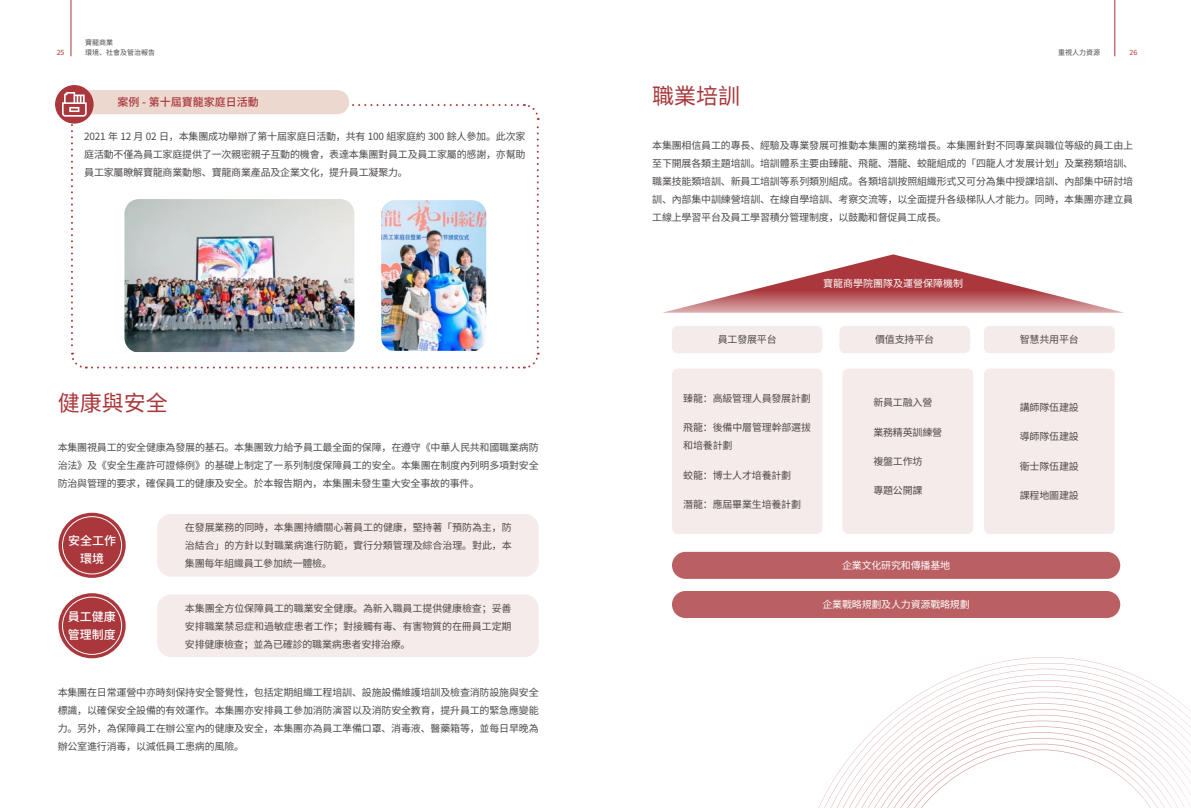
<style>
.page{position:relative;width:1191px;height:808px;background:#fff}
.page>*{position:absolute;margin:0;border:0;box-sizing:border-box;transform-origin:0 0}
.t1{font:22px "Source Han Sans CN";color:#a9373b}
.t2{font:500 12px/18px "Source Han Sans CN";color:#fff;text-align:center}
.t3{font:500 11px "Source Han Sans CN";color:#a9373b}
.t4{font:10px/18px "Source Han Sans CN";letter-spacing:-.02em;color:#4c4948;text-align:justify}
.t5{font:10px "Source Han Sans CN";letter-spacing:-.02em;color:#fff}
.t6{font:10px "Source Han Sans CN";color:#fff}
.t7{font:7px/10px "Source Han Sans CN";color:#4c4948}
.t8{font:7px "Source Han Sans CN";color:#a9373b}
</style>
<div class="page">
<hr style="left:71px;top:0;width:1px;height:56px;background:#a9373b">
<hr style="left:1114px;top:0;width:1px;height:56px;background:#a9373b">
<div style="left:58px;top:513px;width:68px;height:65px;background:#a9373b;border-radius:50%"></div>
<div style="left:58px;top:593px;width:68px;height:65px;background:#a9373b;border-radius:50%"></div>
<svg style="left:663px;top:254px;width:461px;height:59px"></svg>
<div style="left:157px;top:514px;width:382px;height:63px;background:#f6ebeb;border-radius:14px"></div>
<div style="left:672px;top:326px;width:150px;height:27px;background:#f6ebeb;border-radius:6px"></div>
<div style="left:672px;top:369px;width:150px;height:165px;background:#f6ebeb;border-radius:6px"></div>
<div style="left:842px;top:369px;width:131px;height:165px;background:#f6ebeb;border-radius:6px"></div>
<div style="left:984px;top:369px;width:130px;height:165px;background:#f6ebeb;border-radius:6px"></div>
<div style="left:839px;top:326px;width:131px;height:27px;background:#f6ebeb;border-radius:6px"></div>
<div style="left:672px;top:552px;width:448px;height:27px;background:#ba5f62;border-radius:14px"></div>
<div style="left:672px;top:591px;width:448px;height:27px;background:#ba5f62;border-radius:14px"></div>
<div style="left:984px;top:326px;width:130px;height:27px;background:#f6ebeb;border-radius:6px"></div>
<div style="left:157px;top:594px;width:382px;height:63px;background:#f6ebeb;border-radius:14px"></div>
<svg style="left:971px;top:663px;width:150px;height:7px"></svg>
<svg style="left:955px;top:670px;width:181px;height:6px"></svg>
<svg style="left:818px;top:676px;width:332px;height:132px"></svg>
<svg style="left:821px;top:683px;width:340px;height:125px"></svg>
<svg style="left:827px;top:689px;width:345px;height:119px"></svg>
<svg style="left:833px;top:696px;width:347px;height:112px"></svg>
<svg style="left:840px;top:702px;width:351px;height:106px"></svg>
<div style="left:78px;top:90px;width:271px;height:24px;background:#edd8d0;border-radius:12px"></div>
<div style="left:55px;top:85px;width:39px;height:39px;background:#a9373b;border-radius:50%"></div>
<img style="left:62px;top:92px;width:478px;height:277px">
<div style="left:62px;top:516px;width:60px;height:58px;border:1px solid #fff;border-radius:50%"></div>
<div style="left:62px;top:597px;width:60px;height:58px;border:1px solid #fff;border-radius:50%"></div>
<p class="t7" style="left:85px;top:38px;width:72px">寶龍商業<br>環境、社會及管治報告</p>
<p class="t8" style="left:57px;top:49px;width:9px">25</p>
<p class="t7" style="left:1058px;top:48px;width:43px">重視人力資源</p>
<p class="t8" style="left:1129px;top:49px;width:9px">26</p>
<p class="t3" style="left:117px;top:96px;width:143px">案例 - 第十屆寶龍家庭日活動</p>
<p class="t4" style="left:84px;top:128px;width:443px">2021 年 12 月 02 日，本集團成功舉辦了第十屆家庭日活動，共有 100 組家庭約 300 餘人參加。此次家庭活動不僅為員工家庭提供了一次親密親子互動的機會，表達本集團對員工及員工家屬的感謝，亦幫助員工家屬瞭解寶龍商業動態、寶龍商業產品及企業文化，提升員工凝聚力。</p>
<h1 class="t1" style="left:58px;top:391px;width:112px">健康與安全</h1>
<p class="t4" style="left:58px;top:438px;width:482px">本集團視員工的安全健康為發展的基石。本集團致力給予員工最全面的保障，在遵守《中華人民共和國職業病防治法》及《安全生產許可證條例》的基礎上制定了一系列制度保障員工的安全。本集團在制度內列明多項對安全防治與管理的要求，確保員工的健康及安全。於本報告期內，本集團未發生重大安全事故的事件。</p>
<p class="t4" style="left:185px;top:519px;width:328px">在發展業務的同時，本集團持續關心著員工的健康，堅持著「預防為主，防治結合」的方針以對職業病進行防範，實行分類管理及綜合治理。對此，本集團每年組織員工參加統一體檢。</p>
<p class="t4" style="left:185px;top:599px;width:328px">本集團全方位保障員工的職業安全健康。為新入職員工提供健康檢查；妥善安排職業禁忌症和過敏症患者工作；對接觸有毒、有害物質的在冊員工定期安排健康檢查；並為已確診的職業病患者安排治療。</p>
<p class="t4" style="left:58px;top:684px;width:482px">本集團在日常運營中亦時刻保持安全警覺性，包括定期組織工程培訓、設施設備維護培訓及檢查消防設施與安全標識，以確保安全設備的有效運作。本集團亦安排員工參加消防演習以及消防安全教育，提升員工的緊急應變能力。另外，為保障員工在辦公室內的健康及安全，本集團亦為員工準備口罩、消毒液、醫藥箱等，並每日早晚為辦公室進行消毒，以減低員工患病的風險。</p>
<p class="t2" style="left:68px;top:531px;width:49px">安全工作環境</p>
<p class="t2" style="left:68px;top:608px;width:49px;text-align:left">員工健康管理制度</p>
<h1 class="t1" style="left:652px;top:84px;width:89px">職業培訓</h1>
<p class="t4" style="left:652px;top:137px;width:482px">本集團相信員工的專長、經驗及專業發展可推動本集團的業務增長。本集團針對不同專業與職位等級的員工由上至下開展各類主題培訓。培訓體系主要由臻龍、飛龍、潛龍、蛟龍組成的「四龍人才发展计划」及業務類培訓、職業技能類培訓、新員工培訓等系列類別組成。各類培訓按照組織形式又可分為集中授課培訓、內部集中研討培訓、內部集中訓練營培訓、在線自學培訓、考察交流等，以全面提升各级梯队人才能力。同時，本集團亦建立員工線上學習平台及員工學習積分管理制度，以鼓勵和督促員工成長。</p>
<p class="t4" style="left:717px;top:331px;width:60px">員工發展平台</p>
<p class="t6" style="left:823px;top:278px;width:141px">寶龍商學院團隊及運營保障機制</p>
<p class="t4" style="left:875px;top:331px;width:60px">價值支持平台</p>
<p class="t4" style="left:1019px;top:331px;width:60px">智慧共用平台</p>
<p class="t4" style="left:683px;top:390px;width:129px">臻龍：高級管理人員發展計劃</p>
<p class="t4" style="left:683px;top:419px;width:129px">飛龍：後備中層管理幹部選拔和培養計劃</p>
<p class="t4" style="left:683px;top:466px;width:109px">蛟龍：博士人才培養計劃</p>
<p class="t4" style="left:683px;top:496px;width:119px">潛龍：應屆畢業生培養計劃</p>
<p class="t4" style="left:873px;top:394px;width:60px">新員工融入營</p>
<p class="t4" style="left:873px;top:423px;width:70px">業務精英訓練營</p>
<p class="t4" style="left:873px;top:453px;width:51px">複盤工作坊</p>
<p class="t4" style="left:873px;top:482px;width:51px">專題公開課</p>
<p class="t4" style="left:1019px;top:399px;width:60px">講師隊伍建設</p>
<p class="t4" style="left:1019px;top:428px;width:60px">導師隊伍建設</p>
<p class="t4" style="left:1019px;top:457px;width:60px">衛士隊伍建設</p>
<p class="t4" style="left:1019px;top:487px;width:60px">課程地圖建設</p>
<p class="t5" style="left:842px;top:560px;width:109px">企業文化研究和傳播基地</p>
<p class="t5" style="left:822px;top:599px;width:149px">企業戰略規劃及人力資源戰略規劃</p>
</div>
